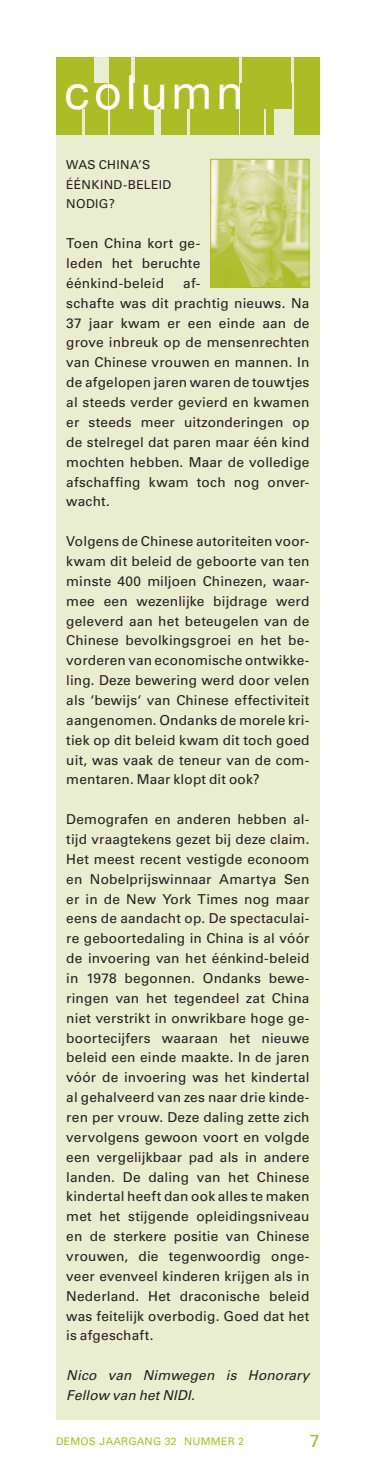
<style>
.page{position:relative;width:379px;height:1471px;background:#fff}
.page>*{position:absolute;margin:0;border:0;box-sizing:border-box;transform-origin:0 0}
.t1{font:46.9px "Helvetica Neue";letter-spacing:.1em;color:#fff}
.t2{font:17.5px "Univers";color:#aabd26}
.t3{font:13.65px/19.8px "Univers";letter-spacing:.015em;color:#231f20;text-align:justify}
.t4{font:italic 13.65px/19.8px "Univers";letter-spacing:.01em;color:#231f20}
.t5{font:12.25px "Univers";letter-spacing:.01em;color:#231f20}
.t6{font:10.5px "Univers";letter-spacing:.02em;color:#aabd26}
</style>
<div class="page">
<div style="left:56px;top:57px;width:263px;height:1362px;background:#eaeed0"></div>
<div style="left:56px;top:57px;width:26px;height:26px;background:#aabd26"></div>
<div style="left:83px;top:57px;width:11px;height:26px;background:#aabd26"></div>
<div style="left:109px;top:57px;width:22px;height:26px;background:#aabd26"></div>
<div style="left:135px;top:57px;width:26px;height:26px;background:#aabd26"></div>
<div style="left:161px;top:57px;width:26px;height:26px;background:#aabd26"></div>
<div style="left:187px;top:57px;width:26px;height:26px;background:#aabd26"></div>
<div style="left:213px;top:57px;width:26px;height:26px;background:#aabd26"></div>
<div style="left:243px;top:57px;width:22px;height:26px;background:#aabd26"></div>
<div style="left:265px;top:57px;width:26px;height:26px;background:#aabd26"></div>
<div style="left:294px;top:57px;width:25px;height:26px;background:#aabd26"></div>
<div style="left:56px;top:83px;width:26px;height:26px;background:#aabd26"></div>
<div style="left:83px;top:83px;width:25px;height:26px;background:#aabd26"></div>
<div style="left:109px;top:83px;width:26px;height:26px;background:#aabd26"></div>
<div style="left:135px;top:83px;width:26px;height:26px;background:#aabd26"></div>
<div style="left:161px;top:83px;width:26px;height:26px;background:#aabd26"></div>
<div style="left:187px;top:83px;width:26px;height:26px;background:#aabd26"></div>
<div style="left:213px;top:83px;width:26px;height:26px;background:#aabd26"></div>
<div style="left:240px;top:83px;width:25px;height:26px;background:#aabd26"></div>
<div style="left:266px;top:83px;width:26px;height:26px;background:#aabd26"></div>
<div style="left:294px;top:83px;width:25px;height:26px;background:#aabd26"></div>
<div style="left:56px;top:109px;width:26px;height:25px;background:#aabd26"></div>
<div style="left:85px;top:109px;width:23px;height:25px;background:#aabd26"></div>
<div style="left:110px;top:109px;width:25px;height:25px;background:#aabd26"></div>
<div style="left:135px;top:109px;width:18px;height:25px;background:#aabd26"></div>
<div style="left:161px;top:109px;width:26px;height:25px;background:#aabd26"></div>
<div style="left:213px;top:109px;width:26px;height:25px;background:#aabd26"></div>
<div style="left:240px;top:109px;width:23px;height:25px;background:#aabd26"></div>
<div style="left:266px;top:109px;width:8px;height:25px;background:#aabd26"></div>
<div style="left:294px;top:109px;width:25px;height:25px;background:#aabd26"></div>
<div style="left:190px;top:109px;width:23px;height:25px;background:#aabd26"></div>
<img style="left:212px;top:161px;width:95px;height:125px">
<div style="left:210px;top:159px;width:99px;height:129px;border:1px solid #aabd26"></div>
<h1 class="t1" style="left:64px;top:64px;width:180px">column</h1>
<p class="t5" style="left:66px;top:157px;width:18px">Was</p>
<p class="t5" style="left:99px;top:157px;width:12px">China</p>
<p class="t5" style="left:139px;top:157px;width:11px">’s</p>
<p class="t5" style="left:66px;top:177px;width:18px">éénkind</p>
<p class="t5" style="left:123px;top:177px;width:7px">-beleid</p>
<p class="t5" style="left:66px;top:197px;width:3px">nodig</p>
<p class="t5" style="left:109px;top:197px;width:8px">?</p>
<p class="t3" style="left:66px;top:233px;width:135px">Toen China kort ge&shy;leden het beruchte éénkind-beleid</p>
<p class="t3" style="left:66px;top:273px;width:245px;text-align:left;text-indent:117px">af-<br>schafte was dit prachtig nieuws. Na<br>37 jaar kwam er een einde aan de grove inbreuk op de mensenrechten van Chinese vrouwen en mannen. In de afgelopen jaren waren de touwtjes al steeds verder gevierd en kwamen er steeds meer uitzonderingen op de stelregel dat paren maar één kind mochten hebben. Maar de volledige afschaffing kwam toch nog onver&shy;wacht.</p>
<p class="t3" style="left:66px;top:531px;width:245px">Volgens de Chinese autoriteiten voor&shy;kwam dit beleid de geboorte van ten minste 400 miljoen Chinezen, waar&shy;mee een wezenlijke bijdrage werd geleverd aan het beteugelen van de Chinese bevolkingsgroei en het be&shy;vorderen van economische ontwikke&shy;ling. Deze bewering werd door velen als ‘bewijs‘ van Chinese effectiviteit aangenomen. Ondanks de morele kri&shy;tiek op dit beleid kwam dit toch goed uit, was vaak de teneur van de com&shy;mentaren. Maar klopt dit ook?</p>
<p class="t3" style="left:66px;top:809px;width:245px">Demografen en anderen hebben al&shy;tijd vraagtekens gezet bij deze claim.<br>Het meest recent vestigde econoom en Nobelprijswinnaar Amartya Sen er in de New York Times nog maar eens de aandacht op. De spectaculai&shy;re geboortedaling in China is al vóór de invoering van het éénkind-beleid in 1978 begonnen. Ondanks bewe&shy;ringen van het tegendeel zat China niet verstrikt in onwrikbare hoge ge&shy;boortecijfers waaraan het nieuwe beleid een einde maakte. In de jaren vóór de invoering was het kindertal al gehalveerd van zes naar drie kinde&shy;ren per vrouw. Deze daling zette zich vervolgens gewoon voort en volgde een vergelijkbaar pad als in andere landen. De daling van het Chinese kindertal heeft dan ook alles te maken met het stijgende opleidingsniveau en de sterkere positie van Chinese vrouwen, die tegenwoordig onge&shy;veer evenveel kinderen krijgen als in Nederland. Het draconische beleid was feitelijk overbodig. Goed dat het is afgeschaft.</p>
<p class="t4" style="left:66px;top:1365px;width:245px">Nico van Nimwegen is Honorary<br>Fellow van het NIDI.</p>
<p class="t6" style="left:56px;top:1434px;width:190px">DEMOS JAARGANG 32 NUMMER 2</p>
<p class="t2" style="left:310px;top:1430px;width:11px">7</p>
</div>
